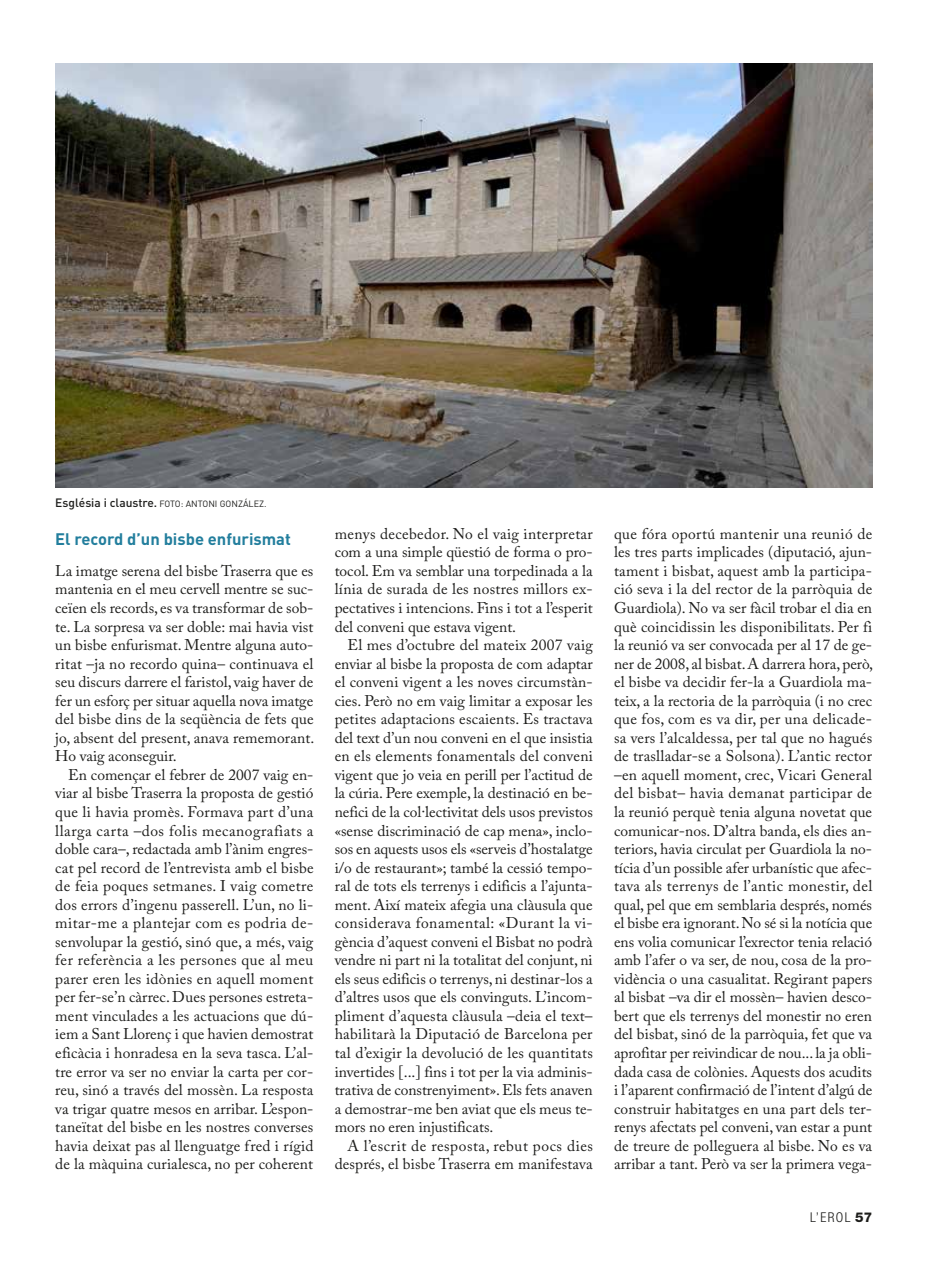
<style>
.page{position:relative;width:936px;height:1263px;background:#fff}
.page>*{position:absolute;margin:0;border:0;box-sizing:border-box;transform-origin:0 0}
.t1{font:700 16.5px "DIN";color:#227e9d}
.t2{font:15.45px/18.6px "Adobe Caslon Pro";letter-spacing:.005em;color:#1d1d1b;text-align:justify}
.t3{font:300 condensed 13.5px "Helvetica Neue LT Std";color:#1d1d1b}
.t4{font:9px "DIN";color:#1d1d1b}
.s1{font-weight:500;font-size:12px}
.s2{font-weight:800;font-stretch:normal}
</style>
<div class="page">
<img style="left:55px;top:64px;width:817px;height:424px">
<p class="t4" style="left:55px;top:499px;width:213px"><span class="s1">Església i claustre.</span> FOTO: ANTONI GONZÁLEZ.</p>
<p class="t1" style="left:55px;top:528px;width:237px">El record d’un bisbe enfurismat</p>
<p class="t2" style="left:55px;top:561px;width:260px">La imatge serena del bisbe Traserra que es mantenia en el meu cervell mentre se suc&shy;ceïen els records, es va transformar de sob&shy;te. La sorpresa va ser doble: mai havia vist un bisbe enfurismat. Mentre alguna auto&shy;ritat –ja no recordo quina– continuava el seu discurs darrere el faristol, vaig haver de fer un esforç per situar aquella nova imatge del bisbe dins de la seqüència de fets que jo, absent del present, anava rememorant.<br>Ho vaig aconseguir.</p>
<p class="t2" style="left:55px;top:765px;width:260px;text-indent:13px">En començar el febrer de 2007 vaig en&shy;viar al bisbe Traserra la proposta de gestió que li havia promès. Formava part d’una llarga carta –dos folis mecanografiats a doble cara–, redactada amb l’ànim engres&shy;cat pel record de l’entrevista amb el bisbe de feia poques setmanes. I vaig cometre dos errors d’ingenu passerell. L’un, no li&shy;mitar-me a plantejar com es podria de&shy;senvolupar la gestió, sinó que, a més, vaig fer referència a les persones que al meu parer eren les idònies en aquell moment per fer-se’n càrrec. Dues persones estreta&shy;ment vinculades a les actuacions que dú&shy;iem a Sant Llorenç i que havien demostrat eficàcia i honradesa en la seva tasca. L’al&shy;tre error va ser no enviar la carta per cor&shy;reu, sinó a través del mossèn. La resposta va trigar quatre mesos en arribar. L’espon&shy;taneïtat del bisbe en les nostres converses havia deixat pas al llenguatge fred i rígid de la màquina curialesca, no per coherent</p>
<p class="t2" style="left:334px;top:524px;width:260px">menys decebedor. No el vaig interpretar com a una simple qüestió de forma o pro&shy;tocol. Em va semblar una torpedinada a la línia de surada de les nostres millors ex&shy;pectatives i intencions. Fins i tot a l’esperit del conveni que estava vigent.</p>
<p class="t2" style="left:334px;top:635px;width:260px;text-indent:13px">El mes d’octubre del mateix 2007 vaig enviar al bisbe la proposta de com adaptar el conveni vigent a les noves circumstàn&shy;cies. Però no em vaig limitar a exposar les petites adaptacions escaients. Es tractava del text d’un nou conveni en el que insistia en els elements fonamentals del conveni vigent que jo veia en perill per l’actitud de la cúria. Pere exemple, la destinació en be&shy;nefici de la col·lectivitat dels usos previstos «sense discriminació de cap mena», inclo&shy;sos en aquests usos els «serveis d’hostalatge i/o de restaurant»; també la cessió tempo&shy;ral de tots els terrenys i edificis a l’ajunta&shy;ment. Així mateix afegia una clàusula que considerava fonamental: «Durant la vi&shy;gència d’aquest conveni el Bisbat no podrà vendre ni part ni la totalitat del conjunt, ni els seus edificis o terrenys, ni destinar-los a d’altres usos que els convinguts. L’incom&shy;pliment d’aquesta clàusula –deia el text– habilitarà la Diputació de Barcelona per tal d’exigir la devolució de les quantitats invertides [...] fins i tot per la via adminis&shy;trativa de constrenyiment». Els fets anaven a demostrar-me ben aviat que els meus te&shy;mors no eren injustificats.</p>
<p class="t2" style="left:334px;top:1136px;width:260px;text-align:right">A l’escrit de resposta, rebut pocs dies després, el bisbe Traserra em manifestava</p>
<p class="t2" style="left:614px;top:524px;width:260px">que fóra oportú mantenir una reunió de les tres parts implicades (diputació, ajun&shy;tament i bisbat, aquest amb la participa&shy;ció seva i la del rector de la parròquia de Guardiola). No va ser fàcil trobar el dia en què coincidissin les disponibilitats. Per fi la reunió va ser convocada per al 17 de ge&shy;ner de 2008, al bisbat. A darrera hora, però, el bisbe va decidir fer-la a Guardiola ma&shy;teix, a la rectoria de la parròquia (i no crec que fos, com es va dir, per una delicade&shy;sa vers l’alcaldessa, per tal que no hagués de traslladar-se a Solsona). L’antic rector –en aquell moment, crec, Vicari General del bisbat– havia demanat participar de la reunió perquè tenia alguna novetat que comunicar-nos. D’altra banda, els dies an&shy;teriors, havia circulat per Guardiola la no&shy;tícia d’un possible afer urbanístic que afec&shy;tava als terrenys de l’antic monestir, del qual, pel que em semblaria després, només el bisbe era ignorant. No sé si la notícia que ens volia comunicar l’exrector tenia relació amb l’afer o va ser, de nou, cosa de la pro&shy;vidència o una casualitat. Regirant papers al bisbat –va dir el mossèn– havien desco&shy;bert que els terrenys del monestir no eren del bisbat, sinó de la parròquia, fet que va aprofitar per reivindicar de nou... la ja obli&shy;dada casa de colònies. Aquests dos acudits i l’aparent confirmació de l’intent d’algú de construir habitatges en una part dels ter&shy;renys afectats pel conveni, van estar a punt de treure de polleguera al bisbe. No es va arribar a tant. Però va ser la primera vega-</p>
<p class="t3" style="left:810px;top:1209px;width:63px">L’EROL <span class="s2">57</span></p>
</div>
